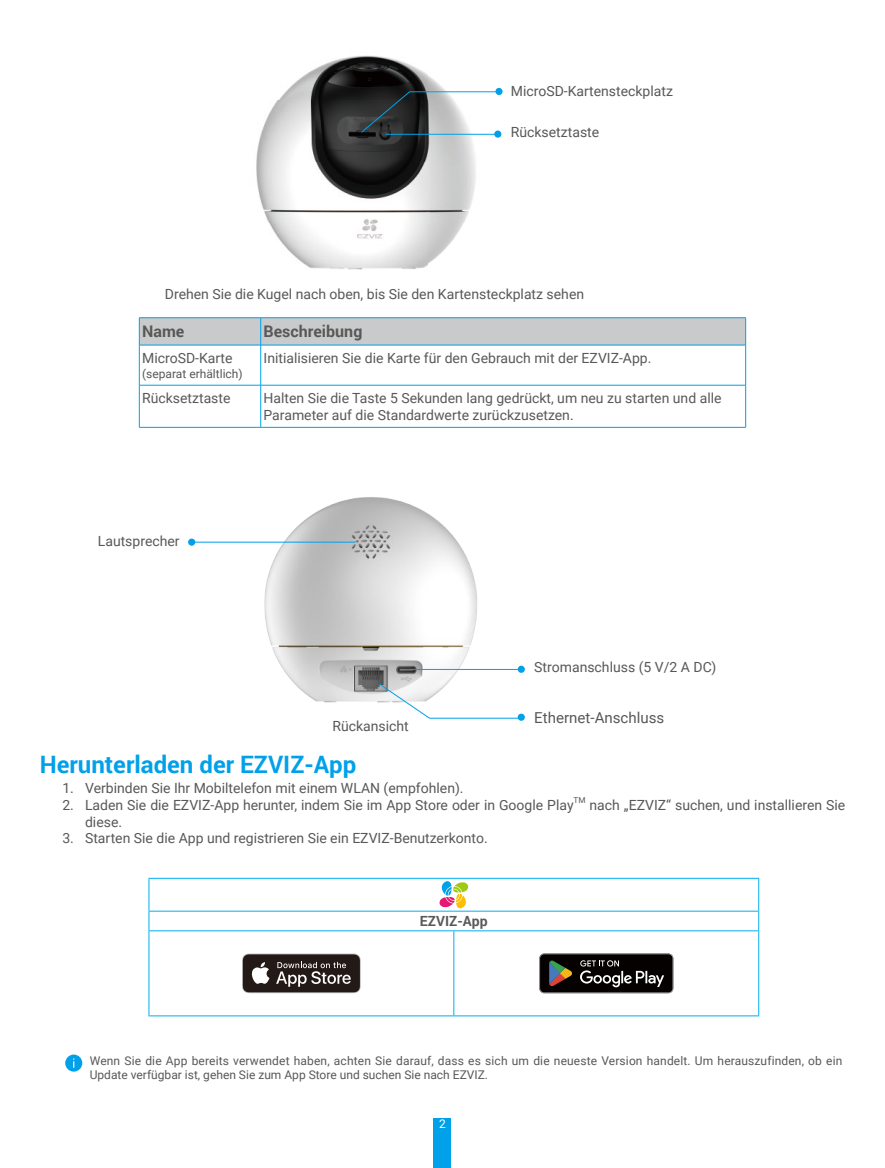
<style>
.page{position:relative;width:885px;height:1168px;background:#fff}
.page>*{position:absolute;margin:0;border:0;box-sizing:border-box;transform-origin:0 0}
.t1{font:700 24px "Roboto";color:#00a1e9}
.t2{font:700 16px "Roboto";color:#595857}
.t3{font:15px "Roboto";color:#595857}
.t4{font:14px/16.8px "Roboto";color:#595857}
.t5{font:700 14px "Roboto";color:#595857}
.t6{font:12px/14.4px "Roboto";letter-spacing:.01em;color:#595857}
.t7{font:12px "Roboto";color:#fff}
.t8{font:8.2px "Roboto";color:#595857}
</style>
<div class="page">
<div style="left:434px;top:1118px;width:17px;height:50px;background:#00a1e9"></div>
<img style="left:256px;top:55px;width:220px;height:215px">
<hr style="left:385px;top:134px;width:110px;height:1px;background:#00a1e9">
<svg style="left:360px;top:91px;width:136px;height:43px"></svg>
<div style="left:494px;top:131px;width:7px;height:7px;background:#00a1e9;border-radius:50%"></div>
<div style="left:495px;top:88px;width:7px;height:7px;background:#00a1e9;border-radius:50%"></div>
<hr style="left:139px;top:317px;width:122px;height:1px;background:#00a1e9">
<hr style="left:261px;top:317px;width:484px;height:1px;background:#00a1e9">
<svg style="left:139px;top:318px;width:607px;height:27px;background:#c3c8cb"></svg>
<hr style="left:139px;top:345px;width:122px;height:1px;background:#00a1e9">
<hr style="left:139px;top:345px;width:1px;height:40px;background:#00a1e9">
<hr style="left:261px;top:345px;width:484px;height:1px;background:#00a1e9">
<hr style="left:260px;top:345px;width:1px;height:40px;background:#00a1e9">
<hr style="left:745px;top:345px;width:1px;height:40px;background:#00a1e9">
<hr style="left:139px;top:385px;width:122px;height:1px;background:#00a1e9">
<hr style="left:139px;top:385px;width:1px;height:42px;background:#00a1e9">
<hr style="left:261px;top:385px;width:484px;height:1px;background:#00a1e9">
<hr style="left:260px;top:385px;width:1px;height:42px;background:#00a1e9">
<hr style="left:745px;top:385px;width:1px;height:42px;background:#00a1e9">
<hr style="left:139px;top:427px;width:122px;height:1px;background:#00a1e9">
<hr style="left:261px;top:427px;width:484px;height:1px;background:#00a1e9">
<img style="left:229px;top:497px;width:282px;height:206px">
<hr style="left:409px;top:669px;width:110px;height:1px;background:#00a1e9">
<svg style="left:378px;top:683px;width:141px;height:36px"></svg>
<div style="left:517px;top:666px;width:8px;height:7px;background:#00a1e9;border-radius:50%"></div>
<div style="left:517px;top:714px;width:8px;height:7px;background:#00a1e9;border-radius:50%"></div>
<hr style="left:192px;top:542px;width:163px;height:1px;background:#00a1e9">
<div style="left:188px;top:539px;width:7px;height:7px;background:#00a1e9;border-radius:50%"></div>
<hr style="left:148px;top:930px;width:306px;height:1px;background:#00afec">
<hr style="left:148px;top:931px;width:1px;height:84px;background:#00afec">
<hr style="left:454px;top:930px;width:305px;height:1px;background:#00afec">
<hr style="left:453px;top:931px;width:1px;height:84px;background:#00afec">
<hr style="left:758px;top:931px;width:1px;height:84px;background:#00afec">
<hr style="left:148px;top:1015px;width:306px;height:1px;background:#00afec">
<hr style="left:454px;top:1015px;width:305px;height:1px;background:#00afec">
<hr style="left:148px;top:878px;width:306px;height:1px;background:#00afec">
<hr style="left:148px;top:879px;width:1px;height:32px;background:#00afec">
<hr style="left:454px;top:878px;width:305px;height:1px;background:#00afec">
<hr style="left:758px;top:879px;width:1px;height:32px;background:#00afec">
<hr style="left:148px;top:911px;width:306px;height:1px;background:#00afec">
<svg style="left:148px;top:912px;width:1px;height:18px"></svg>
<hr style="left:454px;top:911px;width:305px;height:1px;background:#00afec">
<svg style="left:758px;top:912px;width:1px;height:18px"></svg>
<svg style="left:439px;top:881px;width:29px;height:27px"></svg>
<svg style="left:242px;top:953px;width:119px;height:40px;background:#504846"></svg>
<svg style="left:539px;top:953px;width:134px;height:40px;background:#2e2a28"></svg>
<svg style="left:65px;top:1054px;width:17px;height:18px"></svg>
<p class="t4" style="left:511px;top:83px;width:164px">MicroSD-Kartensteckplatz</p>
<p class="t4" style="left:511px;top:123px;width:90px">Rücksetztaste</p>
<p class="t4" style="left:165px;top:285px;width:421px">Drehen Sie die Kugel nach oben, bis Sie den Kartensteckplatz sehen</p>
<p class="t2" style="left:142px;top:320px;width:44px">Name</p>
<p class="t2" style="left:263px;top:320px;width:100px">Beschreibung</p>
<p class="t4" style="left:142px;top:349px;width:92px">MicroSD-Karte</p>
<p class="t6" style="left:142px;top:366px;width:102px">(separat erhältlich)</p>
<p class="t4" style="left:263px;top:349px;width:389px">Initialisieren Sie die Karte für den Gebrauch mit der EZVIZ-App.</p>
<p class="t4" style="left:142px;top:389px;width:90px">Rücksetztaste</p>
<p class="t4" style="left:263px;top:389px;width:459px">Halten Sie die Taste 5 Sekunden lang gedrückt, um neu zu starten und alle<br>Parameter auf die Standardwerte zurückzusetzen.</p>
<p class="t4" style="left:98px;top:532px;width:83px">Lautsprecher</p>
<p class="t4" style="left:332px;top:717px;width:78px">Rückansicht</p>
<p class="t4" style="left:534px;top:658px;width:184px">Stromanschluss (5 V/2 A DC)</p>
<p class="t3" style="left:534px;top:707px;width:132px">Ethernet-Anschluss</p>
<h1 class="t1" style="left:40px;top:747px;width:318px">Herunterladen der EZVIZ-App</h1>
<p class="t4" style="left:62px;top:779px;width:402px">1. Verbinden Sie Ihr Mobiltelefon mit einem WLAN (empfohlen).</p>
<p class="t4" style="left:62px;top:796px;width:512px">2. Laden Sie die EZVIZ-App herunter, indem Sie im App Store oder in Google Play</p>
<p class="t8" style="left:573px;top:794px;width:13px">TM</p>
<p class="t4" style="left:589px;top:796px;width:257px">nach „EZVIZ“ suchen, und installieren Sie</p>
<p class="t4" style="left:85px;top:813px;width:39px">diese.</p>
<p class="t4" style="left:62px;top:829px;width:427px">3. Starten Sie die App und registrieren Sie ein EZVIZ-Benutzerkonto.</p>
<p class="t5" style="left:420px;top:911px;width:69px">EZVIZ-App</p>
<p class="t6" style="left:90px;top:1053px;width:754px">Wenn Sie die App bereits verwendet haben, achten Sie darauf, dass es sich um die neueste Version handelt. Um herauszufinden, ob ein<br>Update verfügbar ist, gehen Sie zum App Store und suchen Sie nach EZVIZ.</p>
<p class="t7" style="left:439px;top:1116px;width:8px">2</p>
</div>
